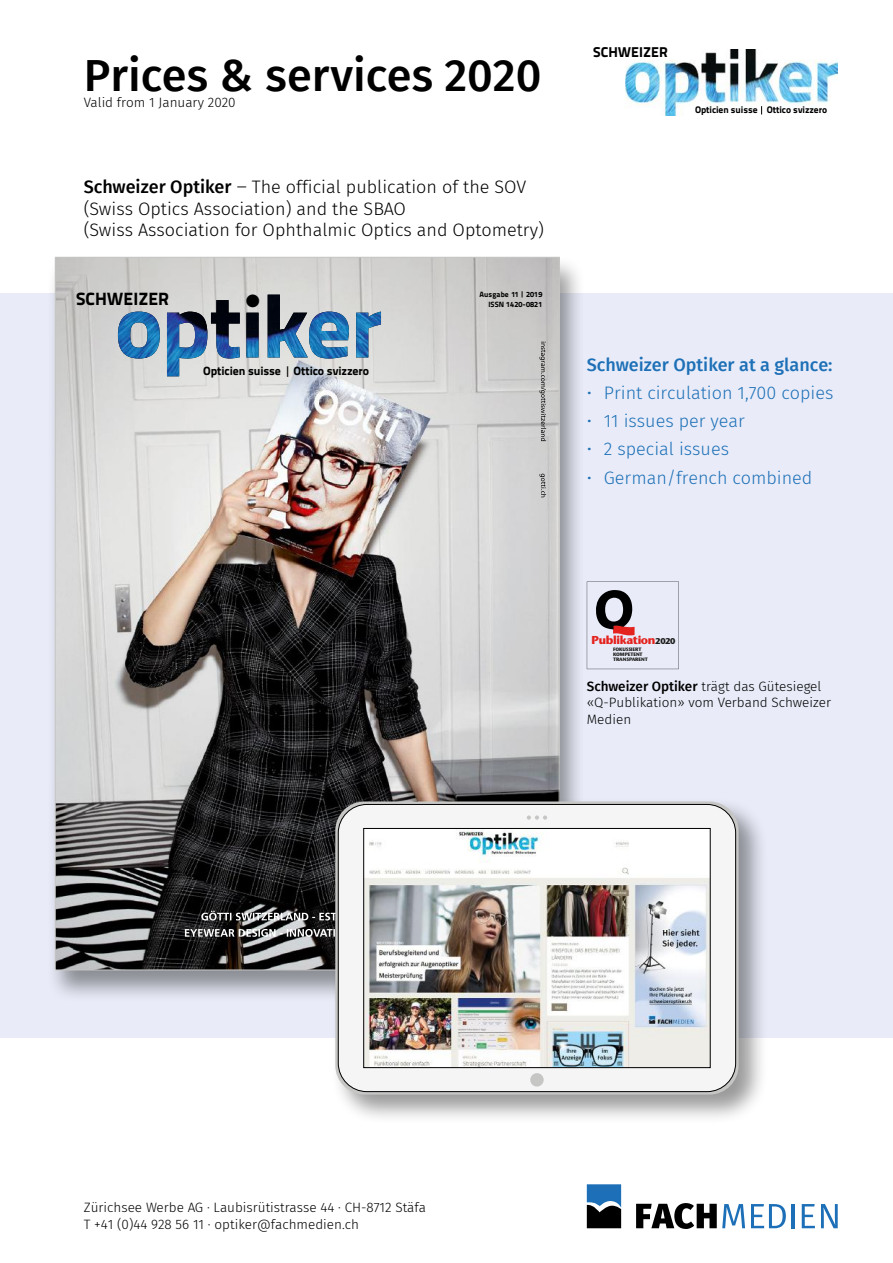
<style>
.page{position:relative;width:893px;height:1263px;background:#fff}
.page>*{position:absolute;margin:0;border:0;box-sizing:border-box;transform-origin:0 0}
.t1{font:500 45px "Fira Sans";color:#000}
.t2{font:300 18px/21.6px "Fira Sans";color:#000}
.t3{font:300 18px "Fira Sans";color:#1d70b7}
.t4{font:500 18px "Fira Sans";color:#1d70b7}
.t5{font:17.85px "Zapf Dingbats ITC";color:#000}
.t6{font:17.7px "Titillium Text 25 L 999 wt";color:#000}
.t7{font:14.25px "Titillium Text 25 L 999 wt";color:#000}
.t8{font:300 13.5px/16.5px "Fira Sans";color:#000}
.t9{font:11.85px "Titillium Text 25 L 999 wt";letter-spacing:-.005em;color:#000}
.t10{font:700 11.4px "Stone Sans Std";letter-spacing:-.035em;color:#e4231f}
.t11{font:9.6px "Titillium Text 25 L 999 wt";letter-spacing:-.005em;color:#000}
.t12{font:7.65px "Titillium Text 25 L 999 wt";letter-spacing:.01em;color:#000}
.t13{font:700 4.95px/5.2px "Stone Sans Std";letter-spacing:-.02em;color:#1d1e1c}
.s1{font-weight:500}
.s2{font-family:"Titillium Text 25 L 600 wt"}
.s3{font-size:8.4px;color:#1d1e1c}
</style>
<div class="page">
<div style="left:0;top:293px;width:893px;height:744px;background:#e9ecf8"></div>
<svg style="left:587px;top:581px;width:92px;height:88px"></svg>
<svg style="left:587px;top:1184px;width:34px;height:44px"></svg>
<svg style="left:636px;top:1203px;width:109px;height:26px"></svg>
<svg style="left:751px;top:1204px;width:35px;height:24px"></svg>
<hr style="left:791px;top:1204px;width:3px;height:24px;background:#1d70b7">
<svg style="left:802px;top:1204px;width:13px;height:24px"></svg>
<svg style="left:821px;top:1204px;width:17px;height:24px"></svg>
<img style="left:626px;top:49px;width:212px;height:67px">
<div style="left:46px;top:255px;width:539px;height:748px;background:#000;opacity:.4"></div>
<img style="left:57px;top:259px;width:500px;height:709px">
<svg style="left:185px;top:929px;width:146px;height:8px"></svg>
<svg style="left:201px;top:911px;width:130px;height:9px"></svg>
<svg style="left:539px;top:342px;width:7px;height:99px"></svg>
<svg style="left:539px;top:474px;width:7px;height:23px"></svg>
<img style="left:118px;top:295px;width:263px;height:81px">
<div style="left:331px;top:797px;width:437px;height:327px;background:#000;opacity:.4"></div>
<svg style="left:335px;top:801px;width:404px;height:293px;background:#b2b2b2"></svg>
<img style="left:338px;top:804px;width:398px;height:288px">
<div style="left:530px;top:1073px;width:14px;height:13px;background:#c6c6c5;border-radius:50%"></div>
<svg style="left:527px;top:815px;width:20px;height:5px"></svg>
<h1 class="t1" style="left:84px;top:39px;width:459px">Prices &amp; services 2020</h1>
<p class="t8" style="left:84px;top:94px;width:153px">Valid from 1 January 2020</p>
<h2 class="t2" style="left:84px;top:176px;width:462px"><span class="s1">Schweizer Optiker</span> ‒ The official publication of the SOV (Swiss Optics Association) and the SBAO<br>(Swiss Association for Ophthalmic Optics and Optometry)</h2>
<h3 class="t6" style="left:76px;top:285px;width:95px">SCHWEIZER</h3>
<p class="t12" style="left:480px;top:289px;width:64px">Ausgabe 11 <sup>|</sup> 2019</p>
<h3 class="t5" style="left:246px;top:292px;width:16px">●</h3>
<p class="t12" style="left:488px;top:299px;width:55px">ISSN 1420-0821</p>
<p class="t9" style="left:203px;top:361px;width:168px">Opticien suisse <span class="s2">|</span> Ottico svizzero</p>
<p class="t7" style="left:593px;top:41px;width:76px">SCHWEIZER</p>
<p class="t11" style="left:695px;top:102px;width:134px">Opticien suisse Ottico svizzero</p>
<h2 class="t4" style="left:587px;top:350px;width:247px">Schweizer Optiker at a glance:</h2>
<h2 class="t3" style="left:587px;top:380px;width:248px">• Print circulation 1,700 copies</h2>
<h2 class="t3" style="left:587px;top:408px;width:160px">• 11 issues per year</h2>
<h2 class="t3" style="left:587px;top:436px;width:144px">• 2 special issues</h2>
<h2 class="t3" style="left:587px;top:464px;width:227px">• German/french combined</h2>
<p class="t10" style="left:592px;top:633px;width:85px">Publikation<span class="s3">2020</span></p>
<p class="t13" style="left:613px;top:646px;width:36px">FOKUSSIERT<br>KOMPETENT<br>TRANSPARENT</p>
<p class="t8" style="left:587px;top:678px;width:246px"><span class="s1">Schweizer Optiker</span> trägt das Gütesiegel «Q-Publikation» vom Verband Schweizer<br>Medien</p>
<p class="t8" style="left:84px;top:1199px;width:344px">Zürichsee Werbe AG · Laubisrütistrasse 44 · CH-8712 Stäfa<br>T +41 (0)44 928 56 11 · optiker@fachmedien.ch</p>
</div>
